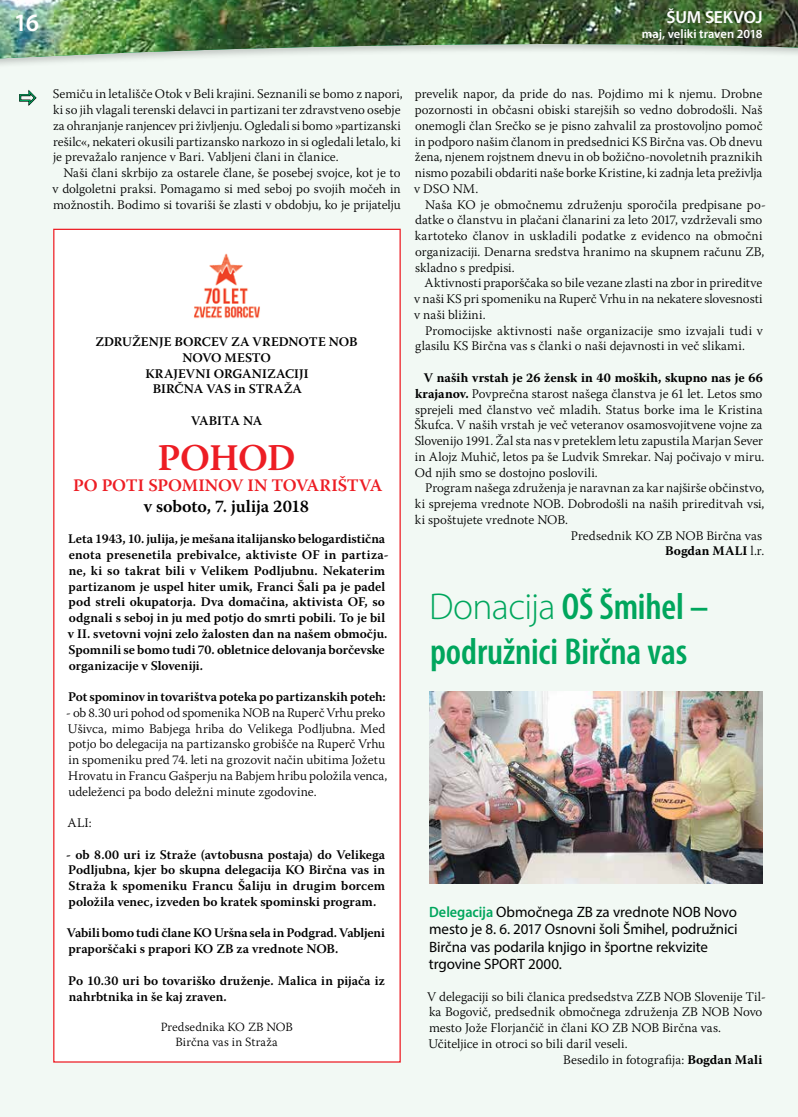
<style>
.page{position:relative;width:798px;height:1117px;background:#fff}
.page>*{position:absolute;margin:0;border:0;box-sizing:border-box;transform-origin:0 0}
.t1{font:600 condensed 37.5px/45px "Myriad Pro";letter-spacing:-.005em;color:#00a65d}
.t2{font:600 37.5px "Warnock Pro";letter-spacing:-.02em;color:#ed1d24}
.t3{font:600 25px "Myriad Pro";color:#fff}
.t4{font:600 17.5px "Warnock Pro";letter-spacing:-.005em;color:#ed1d24}
.t5{font:600 17.5px "Warnock Pro";letter-spacing:-.01em;color:#000}
.t6{font:600 17.5px "Myriad Pro";letter-spacing:-.01em;color:#fff}
.t7{font:15px/17.5px "Myriad Pro";letter-spacing:-.01em;color:#000}
.t8{font:300 13.12px/15.8px "Warnock Pro";letter-spacing:.005em;color:#000}
.t9{font:600 13.12px/15.8px "Warnock Pro";letter-spacing:.005em;color:#000}
.t10{font:700 13.12px "Warnock Pro";letter-spacing:.005em;color:#000}
.t11{font:300 12.5px/15px "Warnock Pro";letter-spacing:.01em;color:#000;text-align:center}
.t12{font:600 12.5px "Myriad Pro";color:#fff}
.s1{font-weight:700}
.s2{font-weight:300}
.s3{font-weight:300;font-stretch:normal}
.s4{font-weight:600;color:#00a65d}
</style>
<div class="page">
<div style="left:0;top:94px;width:797px;height:1022px;background:#f2f9f4"></div>
<div style="left:0;top:76px;width:797px;height:18px;background:#f2f9f4"></div>
<img style="left:0;top:0;width:797px;height:76px">
<div style="left:54px;top:229px;width:346px;height:832px;background:#fff"></div>
<img style="left:429px;top:691px;width:333px;height:192px">
<img style="left:194px;top:253px;width:66px;height:66px">
<svg style="left:19px;top:89px;width:18px;height:17px"></svg>
<h2 class="t3" style="left:14px;top:6px;width:27px">16</h2>
<h3 class="t6" style="left:666px;top:6px;width:97px">ŠUM SEKVOJ</h3>
<p class="t12" style="left:641px;top:26px;width:122px">maj, veliki traven 2018</p>
<p class="t8" style="left:53px;top:86px;width:351px">Semiču in letališče Otok v Beli krajini. Seznanili se bomo z napori, ki so jih vlagali terenski delavci in partizani ter zdravstveno osebje za ohranjanje ranjencev pri življenju. Ogledali si bomo »partizanski rešilc«, nekateri okusili partizansko narkozo in si ogledali letalo, ki je prevažalo ranjence v Bari. Vabljeni člani in članice.</p>
<p class="t8" style="left:52px;top:165px;width:350px;text-align:justify;text-indent:11px">Naši člani skrbijo za ostarele člane, še posebej svojce, kot je to v dolgoletni praksi. Pomagamo si med seboj po svojih močeh in možnostih. Bodimo si tovariši še zlasti v obdobju, ko je prijatelju</p>
<p class="t9" style="left:95px;top:333px;width:263px;text-align:center">ZDRUŽENJE BORCEV ZA VREDNOTE NOB<br>NOVO MESTO<br>KRAJEVNI ORGANIZACIJI<br>BIRČNA VAS in STRAŽA</p>
<p class="t9" style="left:191px;top:412px;width:73px">VABITA NA</p>
<h1 class="t2" style="left:157px;top:435px;width:139px">POHOD</h1>
<h3 class="t4" style="left:73px;top:474px;width:311px">PO POTI SPOMINOV IN TOVARIŠTVA</h3>
<h3 class="t5" style="left:144px;top:495px;width:167px">v soboto, 7. julija 2018</h3>
<p class="t9" style="left:68px;top:531px;width:322px">Leta 1943, 10. julija, je mešana italijansko belogardistična enota presenetila prebivalce, aktiviste OF in partiza&shy;ne, ki so takrat bili v Velikem Podljubnu. Nekaterim partizanom je uspel hiter umik, Franci Šali pa je padel pod streli okupatorja. Dva domačina, aktivista OF, so odgnali s seboj in ju med potjo do smrti pobili. To je bil v II. svetovni vojni zelo žalosten dan na našem območju.<br>Spomnili se bomo tudi 70. obletnice delovanja borčevske organizacije v Sloveniji.</p>
<p class="t9" style="left:68px;top:688px;width:319px">Pot spominov in tovarištva poteka po partizanskih poteh:</p>
<p class="t8" style="left:66px;top:704px;width:322px">- ob 8.30 uri pohod od spomenika NOB na Ruperč Vrhu preko Ušivca, mimo Babjega hriba do Velikega Podljubna. Med potjo bo delegacija na partizansko grobišče na Ruperč Vrhu in spomeniku pred 74. leti na grozovit način ubitima Jožetu Hrovatu in Francu Gašperju na Babjem hribu položila venca, udeleženci pa bodo deležni minute zgodovine.</p>
<p class="t8" style="left:68px;top:814px;width:26px">ALI:</p>
<p class="t9" style="left:66px;top:846px;width:320px;text-align:justify">- ob 8.00 uri iz Straže (avtobusna postaja) do Velikega Podljubna, kjer bo skupna delegacija KO Birčna vas in Straža k spomeniku Francu Šaliju in drugim borcem položila venec, izveden bo kratek spominski program.</p>
<p class="t9" style="left:67px;top:924px;width:320px">Vabili bomo tudi člane KO Uršna sela in Podgrad. Vabljeni praporščaki s prapori KO ZB za vrednote NOB.</p>
<p class="t9" style="left:68px;top:972px;width:318px">Po 10.30 uri bo tovariško druženje. Malica in pijača iz nahrbtnika in še kaj zraven.</p>
<p class="t11" style="left:161px;top:1018px;width:134px">Predsednika KO ZB NOB<br>Birčna vas in Straža</p>
<p class="t8" style="left:414px;top:86px;width:350px;text-align:justify">prevelik napor, da pride do nas. Pojdimo mi k njemu. Drobne pozornosti in občasni obiski starejših so vedno dobrodošli. Naš onemogli član Srečko se je pisno zahvalil za prostovoljno pomoč in podporo našim članom in predsednici KS Birčna vas. Ob dnevu žena, njenem rojstnem dnevu in ob božično-novoletnih praznikih nismo pozabili obdariti naše borke Kristine, ki zadnja leta preživlja v DSO NM.</p>
<p class="t8" style="left:415px;top:196px;width:352px;text-indent:10px">Naša KO je območnemu združenju sporočila predpisane po&shy;datke o članstvu in plačani članarini za leto 2017, vzdrževali smo kartoteko članov in uskladili podatke z evidenco na območni organizaciji. Denarna sredstva hranimo na skupnem računu ZB, skladno s predpisi.</p>
<p class="t8" style="left:414px;top:275px;width:350px;text-align:justify;text-indent:10px">Aktivnosti praporščaka so bile vezane zlasti na zbor in prireditve v naši KS pri spomeniku na Ruperč Vrhu in na nekatere slovesnosti v naši bližini.</p>
<p class="t8" style="left:415px;top:322px;width:349px;text-indent:10px">Promocijske aktivnosti naše organizacije smo izvajali tudi v glasilu KS Birčna vas s članki o naši dejavnosti in več slikami.</p>
<p class="t8" style="left:414px;top:369px;width:351px;text-indent:9px"><span class="s1">V naših vrstah je 26 žensk in 40 moških, skupno nas je 66 krajanov.</span> Povprečna starost našega članstva je 61 let. Letos smo sprejeli med članstvo več mladih. Status borke ima le Kristina Škufca. V naših vrstah je več veteranov osamosvojitvene vojne za Slovenijo 1991. Žal sta nas v preteklem letu zapustila Marjan Sever in Alojz Muhič, letos pa še Ludvik Smrekar. Naj počivajo v miru.<br>Od njih smo se dostojno poslovili.</p>
<p class="t8" style="left:425px;top:480px;width:341px">Program našega združenja je naravnan za kar najširše občinstvo,</p>
<p class="t8" style="left:415px;top:495px;width:351px">ki sprejema vrednote NOB. Dobrodošli na naših prireditvah vsi,</p>
<p class="t8" style="left:415px;top:511px;width:154px">ki spoštujete vrednote NOB.</p>
<p class="t8" style="left:570px;top:527px;width:193px">Predsednik KO ZB NOB Birčna vas</p>
<p class="t10" style="left:665px;top:543px;width:100px">Bogdan MALI <span class="s2">l.r.</span></p>
<h1 class="t1" style="left:429px;top:583px;width:281px"><span class="s3">Donacija</span> OŠ Šmihel – podružnici Birčna vas</h1>
<p class="t7" style="left:428px;top:902px;width:310px"><span class="s4">Delegacija</span> Območnega ZB za vrednote NOB Novo mesto je 8. 6. 2017 Osnovni šoli Šmihel, podružnici Birčna vas podarila knjigo in športne rekvizite trgovine SPORT 2000.</p>
<p class="t8" style="left:427px;top:987px;width:340px">V delegaciji so bili članica predsedstva ZZB NOB Slovenije Til-</p>
<p class="t8" style="left:429px;top:1003px;width:335px">ka Bogovič, predsednik območnega združenja ZB NOB Novo</p>
<p class="t8" style="left:429px;top:1019px;width:293px">mesto Jože Florjančič in člani KO ZB NOB Birčna vas.</p>
<p class="t8" style="left:428px;top:1035px;width:200px">Učiteljice in otroci so bili daril veseli.</p>
<p class="t8" style="left:563px;top:1050px;width:200px">Besedilo in fotografija: <span class="s1">Bogdan Mali</span></p>
</div>
